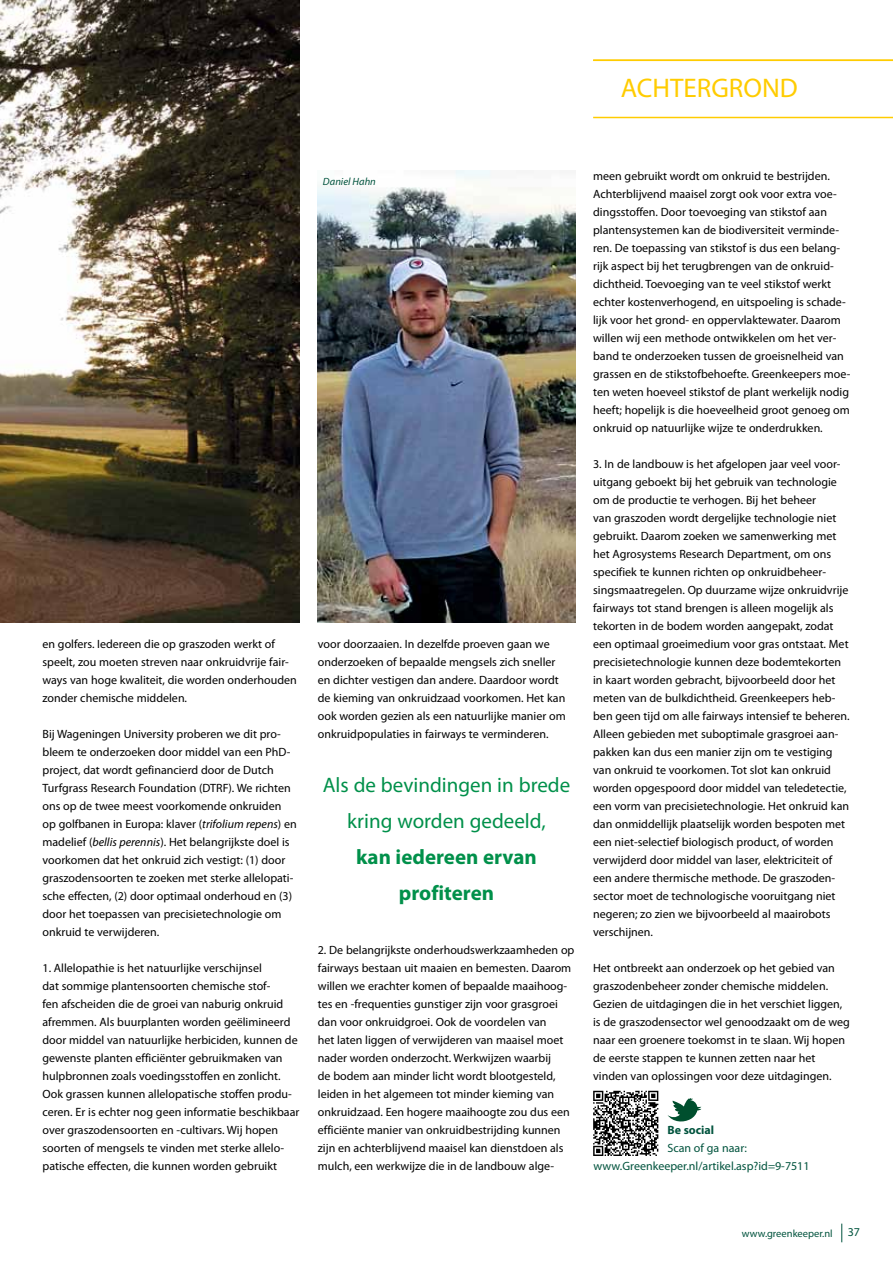
<style>
.page{position:relative;width:893px;height:1263px;background:#fff}
.page>*{position:absolute;margin:0;border:0;box-sizing:border-box;transform-origin:0 0}
.t1{font:27px "Myriad Pro";color:#fc0}
.t2{font:21px/36px "Myriad Pro";color:#00904a;text-align:center}
.t3{font:700 21px/36px "Myriad Pro";color:#00904a;text-align:center}
.t4{font:12px/18px "Myriad Pro";color:#000}
.t5{font:12px/18px "Myriad Pro";color:#00533d}
.t6{font:700 12px "Myriad Pro";color:#00533d}
.t7{font:10.5px "Myriad Pro";color:#00533d}
.t8{font:italic 10.5px "Myriad Pro";color:#00533d}
.s1{font-style:italic}
</style>
<div class="page">
<svg style="left:841px;top:1223px;width:1px;height:19px"></svg>
<img style="left:0;top:0;width:300px;height:623px">
<hr style="left:593px;top:117px;width:300px;height:1px;background:#fc0">
<hr style="left:593px;top:60px;width:300px;height:1px;background:#fc0">
<img style="left:318px;top:171px;width:257px;height:452px">
<svg style="left:593px;top:1091px;width:65px;height:65px"></svg>
<svg style="left:667px;top:1098px;width:34px;height:23px"></svg>
<h1 class="t1" style="left:621px;top:71px;width:179px">ACHTERGROND</h1>
<p class="t8" style="left:323px;top:175px;width:54px">Daniel Hahn</p>
<p class="t4" style="left:43px;top:635px;width:256px">en golfers. Iedereen die op graszoden werkt of speelt, zou moeten streven naar onkruidvrije fair&shy;ways van hoge kwaliteit, die worden onderhouden zonder chemische middelen.</p>
<p class="t4" style="left:43px;top:725px;width:256px">Bij Wageningen University proberen we dit pro&shy;bleem te onderzoeken door middel van een PhD&shy;project, dat wordt gefinancierd door de Dutch Turfgrass Research Foundation (DTRF). We richten ons op de twee meest voorkomende onkruiden op golfbanen in Europa: klaver (<span class="s1">trifolium repens</span>) en madelief (<span class="s1">bellis perennis</span>). Het belangrijkste doel is voorkomen dat het onkruid zich vestigt: (1) door graszodensoorten te zoeken met sterke allelopati&shy;sche effecten, (2) door optimaal onderhoud en (3) door het toepassen van precisietechnologie om onkruid te verwijderen.</p>
<p class="t4" style="left:43px;top:959px;width:258px">1. Allelopathie is het natuurlijke verschijnsel<br>dat sommige plantensoorten chemische stof-<br>fen afscheiden die de groei van naburig onkruid afremmen. Als buurplanten worden geëlimineerd door middel van natuurlijke herbiciden, kunnen de gewenste planten efficiënter gebruikmaken van hulpbronnen zoals voedingsstoffen en zonlicht.<br>Ook grassen kunnen allelopatische stoffen produ&shy;ceren. Er is echter nog geen informatie beschikbaar over graszodensoorten en -cultivars. Wij hopen soorten of mengsels te vinden met sterke allelo&shy;patische effecten, die kunnen worden gebruikt</p>
<p class="t4" style="left:318px;top:635px;width:249px">voor doorzaaien. In dezelfde proeven gaan we onderzoeken of bepaalde mengsels zich sneller en dichter vestigen dan andere. Daardoor wordt de kieming van onkruidzaad voorkomen. Het kan ook worden gezien als een natuurlijke manier om onkruidpopulaties in fairways te verminderen.</p>
<h2 class="t2" style="left:323px;top:767px;width:249px">Als de bevindingen in brede kring worden gedeeld,</h2>
<h2 class="t3" style="left:356px;top:838px;width:182px">kan iedereen ervan profiteren</h2>
<p class="t4" style="left:318px;top:941px;width:258px">2. De belangrijkste onderhoudswerkzaamheden op fairways bestaan uit maaien en bemesten. Daarom willen we erachter komen of bepaalde maaihoog&shy;tes en -frequenties gunstiger zijn voor grasgroei dan voor onkruidgroei. Ook de voordelen van<br>het laten liggen of verwijderen van maaisel moet nader worden onderzocht. Werkwijzen waarbij<br>de bodem aan minder licht wordt blootgesteld, leiden in het algemeen tot minder kieming van onkruidzaad. Een hogere maaihoogte zou dus een efficiënte manier van onkruidbestrijding kunnen zijn en achterblijvend maaisel kan dienstdoen als mulch, een werkwijze die in de landbouw alge-</p>
<p class="t4" style="left:593px;top:167px;width:259px">meen gebruikt wordt om onkruid te bestrijden.<br>Achterblijvend maaisel zorgt ook voor extra voe&shy;dingsstoffen. Door toevoeging van stikstof aan plantensystemen kan de biodiversiteit verminde&shy;ren. De toepassing van stikstof is dus een belang&shy;rijk aspect bij het terugbrengen van de onkruid&shy;dichtheid. Toevoeging van te veel stikstof werkt echter kostenverhogend, en uitspoeling is schade&shy;lijk voor het grond- en oppervlaktewater. Daarom willen wij een methode ontwikkelen om het ver&shy;band te onderzoeken tussen de groeisnelheid van grassen en de stikstofbehoefte. Greenkeepers moe&shy;ten weten hoeveel stikstof de plant werkelijk nodig heeft; hopelijk is die hoeveelheid groot genoeg om onkruid op natuurlijke wijze te onderdrukken.</p>
<p class="t4" style="left:593px;top:455px;width:258px">3. In de landbouw is het afgelopen jaar veel voor&shy;uitgang geboekt bij het gebruik van technologie om de productie te verhogen. Bij het beheer<br>van graszoden wordt dergelijke technologie niet gebruikt. Daarom zoeken we samenwerking met het Agrosystems Research Department, om ons specifiek te kunnen richten op onkruidbeheer&shy;singsmaatregelen. Op duurzame wijze onkruidvrije fairways tot stand brengen is alleen mogelijk als tekorten in de bodem worden aangepakt, zodat een optimaal groeimedium voor gras ontstaat. Met precisietechnologie kunnen deze bodemtekorten in kaart worden gebracht, bijvoorbeeld door het meten van de bulkdichtheid. Greenkeepers heb&shy;ben geen tijd om alle fairways intensief te beheren.<br>Alleen gebieden met suboptimale grasgroei aan&shy;pakken kan dus een manier zijn om te vestiging van onkruid te voorkomen. Tot slot kan onkruid worden opgespoord door middel van teledetectie, een vorm van precisietechnologie. Het onkruid kan dan onmiddellijk plaatselijk worden bespoten met een niet-selectief biologisch product, of worden verwijderd door middel van laser, elektriciteit of een andere thermische methode. De graszoden&shy;sector moet de technologische vooruitgang niet negeren; zo zien we bijvoorbeeld al maairobots verschijnen.</p>
<p class="t4" style="left:593px;top:959px;width:258px">Het ontbreekt aan onderzoek op het gebied van graszodenbeheer zonder chemische middelen.<br>Gezien de uitdagingen die in het verschiet liggen, is de graszodensector wel genoodzaakt om de weg naar een groenere toekomst in te slaan. Wij hopen de eerste stappen te kunnen zetten naar het vinden van oplossingen voor deze uitdagingen.</p>
<p class="t6" style="left:667px;top:1122px;width:48px">Be social</p>
<p class="t5" style="left:594px;top:1139px;width:217px;text-indent:74px">Scan of ga naar: www.Greenkeeper.nl/artikel.asp?id=9-7511</p>
<p class="t7" style="left:742px;top:1227px;width:92px">www.greenkeeper.nl</p>
<p class="t5" style="left:848px;top:1222px;width:14px">37</p>
</div>
